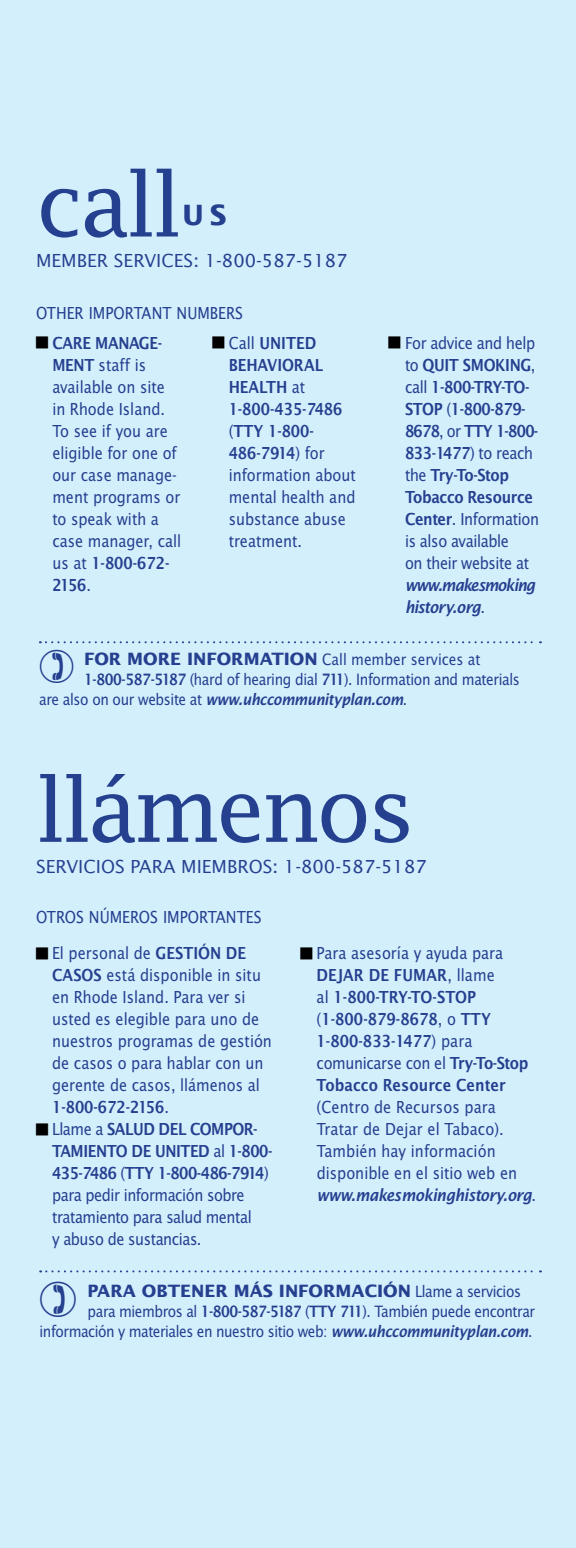
<style>
.page{position:relative;width:576px;height:1548px;background:#d4effc}
.page>*{position:absolute;margin:0;border:0;box-sizing:border-box;transform-origin:0 0}
.t1{font:88px "Lucida Fax";letter-spacing:-.04em;color:#25408f}
.t2{font:700 28px "Lucida Sans Std";color:#25408f}
.t3{font:18px/22px "Lucida Sans Nar EF";color:#25408f}
.t4{font:18px/22px "Lucida Sans Nar EF Dem Bol";letter-spacing:-.005em;color:#25408f}
.t5{font:18px/22px "Lucida Sans Nar EF";letter-spacing:-.025em;color:#25408f}
.t6{font:18px "Lucida Sans Std";color:#25408f}
.t7{font:18px/22px "Lucida Sans Nar EF";letter-spacing:-.02em;color:#25408f}
.t8{font:18px/22px "Lucida Sans Nar EF Dem Bol";letter-spacing:-.025em;color:#25408f;text-align:right}
.t9{font:18px/22px "Lucida Sans Nar EF Dem Bol Ita";letter-spacing:-.05em;color:#25408f}
.t10{font:18px "Lucida Sans Nar EF Dem Bol Ita";letter-spacing:-.02em;color:#25408f}
.t11{font:17px/20px "Lucida Sans Nar EF";letter-spacing:-.025em;color:#25408f}
.t12{font:17px "Lucida Sans Nar EF Dem Bol Ita";letter-spacing:-.02em;color:#25408f}
.t13{font:700 17px "Lucida Sans Std";color:#25408f}
.s1{font-family:"Lucida Sans Nar EF Dem Bol"}
.s2{font-family:"Lucida Sans Nar EF"}
.s3{font-family:"Lucida Sans Std";font-weight:700}
.s4{font-family:"Lucida Sans Nar EF";font-weight:400}
.s5{font-family:"Lucida Sans Nar EF Dem Bol Ita"}
</style>
<div class="page">
<svg style="left:40px;top:641px;width:501px;height:2px"></svg>
<svg style="left:40px;top:1270px;width:501px;height:2px"></svg>
<h1 class="t1" style="left:36px;top:154px;width:148px">call</h1>
<h2 class="t2" style="left:182px;top:199px;width:46px">US</h2>
<p class="t6" style="left:36px;top:250px;width:313px">MEM BER SERVICES: 1-800-587-5187</p>
<p class="t3" style="left:36px;top:302px;width:209px">other important numbers</p>
<p class="t4" style="left:52px;top:332px;width:111px">Care Manage-</p>
<p class="t3" style="left:52px;top:354px;width:130px"><span class="s1">ment</span> staff is available on site in Rhode Island.<br>To see if you are eligible for one of our case manage&shy;ment programs or to speak with a case manager, call</p>
<p class="t4" style="left:52px;top:552px;width:119px"><span class="s2">us at</span> 1-800-672-<br>2156<span class="s2">.</span></p>
<p class="t7" style="left:405px;top:332px;width:132px">For advice and help</p>
<p class="t4" style="left:405px;top:354px;width:135px"><span class="s2">to</span> quit smoking<span class="s2">, call</span> 1-800-TRY-TO-<br>STOP <span class="s2">(</span>1-800-879-<br>8678<span class="s2">, or</span> TTY 1-800-<br>833-1477<span class="s2">) to reach the</span> Try-To-Stop<br>Tobacco Resource</p>
<p class="t7" style="left:405px;top:508px;width:136px"><span class="s1">Center</span>. Information is also available<br>on their website at</p>
<p class="t9" style="left:405px;top:574px;width:132px">www.makesmoking history.org<span class="s2">.</span></p>
<p class="t11" style="left:84px;top:650px;width:437px"><span class="s3">FOR MORE INFORMATION</span> Call member services at<br><span class="s1">1-800-587-5187</span> (hard of hearing dial <span class="s1">711</span>). Information and materials</p>
<p class="t12" style="left:39px;top:691px;width:370px"><span class="s2">are also on our website at</span> www.uhccommunityplan.com<span class="s2">.</span></p>
<p class="t4" style="left:229px;top:332px;width:115px"><span class="s2">Call</span> United<br>Behavioral<br>Health <span class="s2">at<br></span>1-800-435-7486 <span class="s2">(</span>TTY 1-800-<br>486-7914<span class="s2">) for</span></p>
<p class="t3" style="left:229px;top:464px;width:129px">information about mental health and substance abuse treatment.</p>
<h1 class="t1" style="left:36px;top:759px;width:380px">llámenos</h1>
<p class="t6" style="left:36px;top:856px;width:10px">SERVICI</p>
<p class="t6" style="left:101px;top:856px;width:327px">OS PARA MIEMBROS: 1-800-587-5187</p>
<p class="t3" style="left:52px;top:898px;width:211px;line-height:36.8px;text-indent:-16px">otros números importantes<br>El personal de <span class="s1">GESTI</span></p>
<p class="t4" style="left:198px;top:942px;width:38px">ÓN DE</p>
<p class="t3" style="left:317px;top:942px;width:188px">Para asesoría y ayuda para</p>
<p class="t4" style="left:317px;top:964px;width:180px">DEJAR DE FUMAR<span class="s2">, llame al</span> 1-800-TRY-TO-STO P <span class="s2">(</span>1-800-879-8678<span class="s2">, o</span> TTY<br>1-800-833-1477<span class="s2">) para</span></p>
<p class="t3" style="left:317px;top:1052px;width:213px">comunicarse con el <span class="s1">Try-To-Stop</span></p>
<p class="t4" style="left:317px;top:1074px;width:191px">Tobacco Resource Center</p>
<p class="t3" style="left:317px;top:1096px;width:202px">(Centro de Recursos para<br>Tratar de Dejar el Tabaco).<br>También hay información disponible en el sitio web en</p>
<p class="t10" style="left:317px;top:1186px;width:221px">www.makesmokinghistory.org<span class="s2">.</span></p>
<p class="t3" style="left:52px;top:964px;width:221px;text-indent:54px">está disponible in situ en Rhode Island. Para ver si usted es elegible para uno de nuestros programas de gestión de casos o para hablar con un gerente de casos, llámenos al</p>
<p class="t4" style="left:52px;top:1096px;width:118px">1-800-672-2156<span class="s2">.<br>Llame a</span> SALUD DEL</p>
<p class="t4" style="left:52px;top:964px;width:22px">CASOS</p>
<p class="t4" style="left:190px;top:1118px;width:69px">COMPOR-</p>
<p class="t8" style="left:52px;top:1140px;width:222px"><span class="s2">al</span> 1-800-<br>435-7486 <span class="s2">(</span>TTY 1-800-486-7914<span class="s2">)</span></p>
<p class="t5" style="left:52px;top:1184px;width:201px">para pedir información sobre tratamiento para salud mental y abuso de sustancias.</p>
<p class="t4" style="left:52px;top:1140px;width:41px">TAMIENTO</p>
<p class="t4" style="left:132px;top:1140px;width:44px">DE UNITED</p>
<p class="t13" style="left:88px;top:1281px;width:435px">PARA OBTENER MÁS INFORMACIÓN <span class="s4">Llame a servicios</span></p>
<p class="t11" style="left:40px;top:1301px;width:497px;text-align:right">para miembros al <span class="s1">1-800-587-5187</span> (<span class="s1">TTY 711</span>). También puede encontrar información y materiales en nuestro sitio web: <span class="s5">www.uhccommunityplan.com</span>.</p>
</div>
